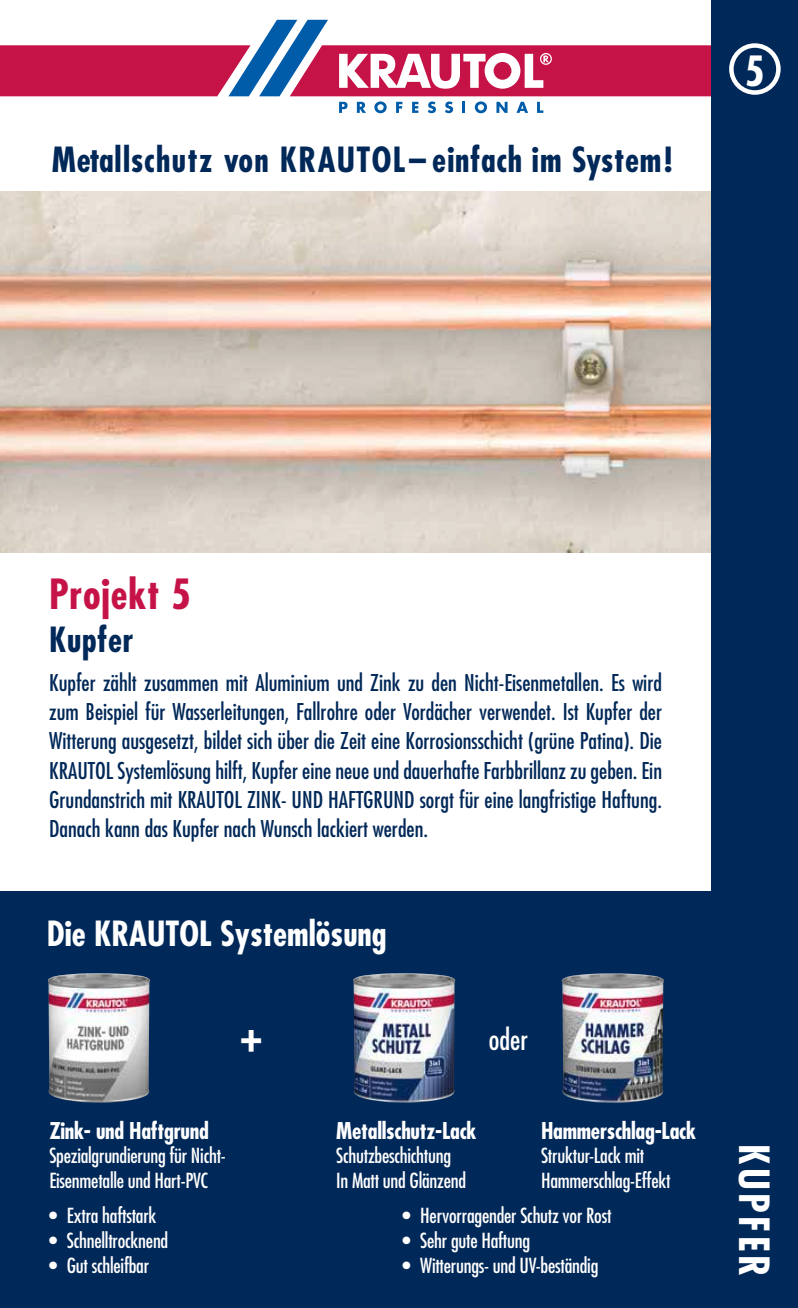
<style>
.page{position:relative;width:798px;height:1308px;background:#fff}
.page>*{position:absolute;margin:0;border:0;box-sizing:border-box;transform-origin:0 0}
.t1{font:700 condensed 44.1px "Futura Std";color:#fff}
.t2{font:700 condensed 40.5px "Futura Std";letter-spacing:.02em;color:#c61347}
.t3{font:700 condensed 40.5px "Futura Std";letter-spacing:.08em;color:#fff}
.t4{font:700 condensed 33.75px "Futura Std";letter-spacing:.02em;color:#002858}
.t5{font:700 condensed 33.75px "Futura Std";color:#fff}
.t6{font:condensed 28.35px "Futura Std";color:#fff}
.t7{font:condensed 22.5px/29.2px "Futura Std";color:#002858;text-align:justify}
.t8{font:700 condensed 22.5px "Futura Std";letter-spacing:-.01em;color:#fff}
.t9{font:condensed 20.25px/24.8px "Futura Std";letter-spacing:-.01em;color:#fff}
</style>
<div class="page">
<img style="left:0;top:191px;width:711px;height:361px">
<svg style="left:0;top:20px;width:711px;height:93px"></svg>
<div style="left:711px;top:0;width:86px;height:1307px;background:#002858"></div>
<div style="left:728px;top:43px;width:52px;height:52px;border:4px solid #fff;border-radius:50%"></div>
<div style="left:0;top:891px;width:722px;height:416px;background:#002858"></div>
<img style="left:48px;top:973px;width:102px;height:129px">
<img style="left:561px;top:973px;width:102px;height:129px">
<img style="left:353px;top:973px;width:102px;height:129px">
<h3 class="t4" style="left:52px;top:139px;width:622px">Metallschutz von KRAUTOL– einfach im System!</h3>
<h2 class="t3" style="left:744px;top:46px;width:21px">5</h2>
<h2 class="t2" style="left:49px;top:569px;width:143px">Projekt 5</h2>
<h3 class="t4" style="left:49px;top:618px;width:86px">Kupfer</h3>
<p class="t7" style="left:49px;top:668px;width:614px">Kupfer zählt zusammen mit Aluminium und Zink zu den Nicht-Eisenmetallen. Es wird zum Beispiel für Wasserleitungen, Fallrohre oder Vordächer verwendet. Ist Kupfer der Witterung ausgesetzt, bildet sich über die Zeit eine Korrosionsschicht (grüne Patina). Die KRAUTOL Systemlösung hilft, Kupfer eine neue und dauerhafte Farbbrillanz zu geben. Ein Grundanstrich mit KRAUTOL ZINK- UND HAFTGRUND sorgt für eine langfristige Haftung.<br>Danach kann das Kupfer nach Wunsch lackiert werden.</p>
<h3 class="t5" style="left:47px;top:912px;width:341px">Die KRAUTOL Systemlösung</h3>
<h1 class="t1" style="left:240px;top:1007px;width:23px">+</h1>
<p class="t6" style="left:488px;top:1022px;width:41px">oder</p>
<p class="t8" style="left:49px;top:1116px;width:161px">Zink- und Haftgrund</p>
<p class="t9" style="left:49px;top:1143px;width:178px">Spezialgrundierung für Nicht-<br>Eisenmetalle und Hart-PVC</p>
<p class="t9" style="left:49px;top:1203px;width:109px">• Extra haftstark</p>
<p class="t9" style="left:49px;top:1228px;width:121px">• Schnelltrocknend</p>
<p class="t9" style="left:49px;top:1252px;width:101px">• Gut schleifbar</p>
<p class="t8" style="left:336px;top:1116px;width:142px">Metallschutz-Lack</p>
<p class="t9" style="left:336px;top:1143px;width:131px">Schutzbeschichtung<br>In Matt und Glänzend</p>
<p class="t8" style="left:541px;top:1116px;width:156px">Hammerschlag-Lack</p>
<p class="t9" style="left:541px;top:1143px;width:131px">Struktur-Lack mit<br>Hammerschlag-Effekt</p>
<p class="t9" style="left:402px;top:1203px;width:210px">• Hervorragender Schutz vor Rost</p>
<p class="t9" style="left:402px;top:1228px;width:129px">• Sehr gute Haftung</p>
<p class="t9" style="left:402px;top:1252px;width:197px">• Witterungs- und UV-beständig</p>
<h2 class="t3" style="left:778px;top:1144px;width:134px;rotate:90deg">KUPFER</h2>
</div>
